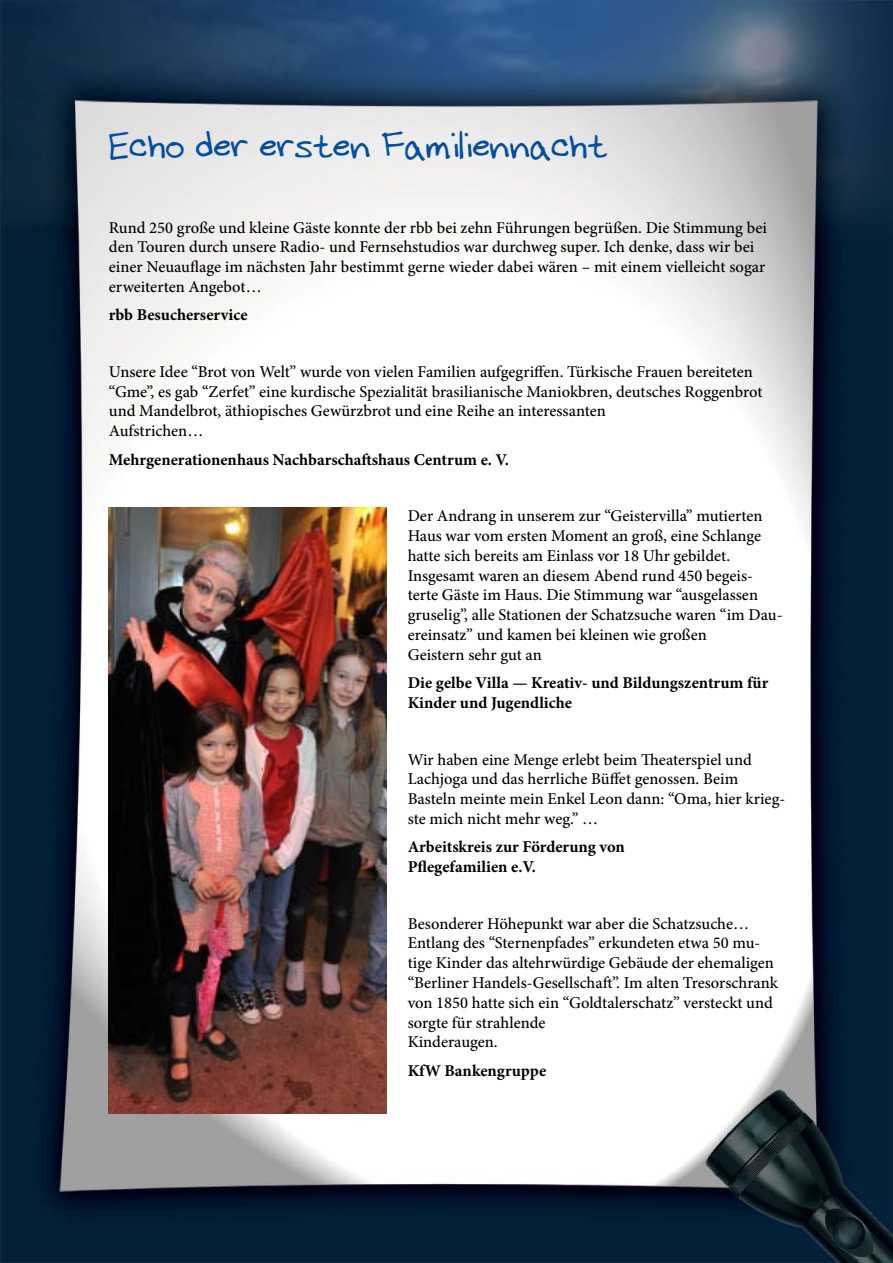
<style>
.page{position:relative;width:893px;height:1263px;background:#fff}
.page>*{position:absolute;margin:0;border:0;box-sizing:border-box;transform-origin:0 0}
.t1{font:45px "Dicks Handwriting";color:#034ea2}
.t2{font:500 16.5px/19.8px "Minion Pro";color:#000}
.t3{font:700 16.5px/19.8px "Minion Pro";color:#000}
</style>
<div class="page">
<img style="left:1px;top:0;width:892px;height:1263px">
<img style="left:109px;top:507px;width:277px;height:607px">
<h1 class="t1" style="left:109px;top:125px;width:500px">Echo der ersten Familiennacht</h1>
<p class="t2" style="left:109px;top:217px;width:659px">Rund 250 große und kleine Gäste konnte der rbb bei zehn Führungen begrüßen. Die Stimmung bei den Touren durch unsere Radio- und Fernsehstudios war durchweg super. Ich denke, dass wir bei einer Neuauflage im nächsten Jahr bestimmt gerne wieder dabei wären – mit einem vielleicht sogar erweiterten Angebot…</p>
<p class="t3" style="left:109px;top:305px;width:140px">rbb Besucherservice</p>
<p class="t2" style="left:109px;top:362px;width:655px">Unsere Idee “Brot von Welt” wurde von vielen Familien aufgegriffen. Türkische Frauen bereiteten “Gme”, es gab “Zerfet” eine kurdische Spezialität brasilianische Maniokbren, deutsches Roggenbrot und Mandelbrot, äthiopisches Gewürzbrot und eine Reihe an interessanten<br>Aufstrichen…</p>
<p class="t3" style="left:109px;top:449px;width:402px">Mehrgenerationenhaus Nachbarschaftshaus Centrum e. V.</p>
<p class="t2" style="left:408px;top:506px;width:376px">Der Andrang in unserem zur “Geistervilla” mutierten Haus war vom ersten Moment an groß, eine Schlange hatte sich bereits am Einlass vor 18 Uhr gebildet.<br>Insgesamt waren an diesem Abend rund 450 begeis&shy;terte Gäste im Haus. Die Stimmung war “ausgelassen gruselig”, alle Stationen der Schatzsuche waren “im Dau&shy;ereinsatz” und kamen bei kleinen wie großen<br>Geistern sehr gut an</p>
<p class="t3" style="left:408px;top:673px;width:362px">Die gelbe Villa — Kreativ- und Bildungszentrum für<br>Kinder und Jugendliche</p>
<p class="t2" style="left:408px;top:749px;width:379px">Wir haben eine Menge erlebt beim Theaterspiel und Lachjoga und das herrliche Büffet genossen. Beim Basteln meinte mein Enkel Leon dann: “Oma, hier krieg&shy;ste mich nicht mehr weg.” …</p>
<p class="t3" style="left:408px;top:837px;width:219px">Arbeitskreis zur Förderung von<br>Pflegefamilien e.V.</p>
<p class="t2" style="left:408px;top:913px;width:372px">Besonderer Höhepunkt war aber die Schatzsuche… Entlang des “Sternenpfades” erkundeten etwa 50 mu&shy;tige Kinder das altehrwürdige Gebäude der ehemaligen “Berliner Handels-Gesellschaft”. Im alten Tresorschrank von 1850 hatte sich ein “Goldtalerschatz” versteckt und sorgte für strahlende<br>Kinderaugen.</p>
<p class="t3" style="left:408px;top:1060px;width:140px">KfW Bankengruppe</p>
</div>
